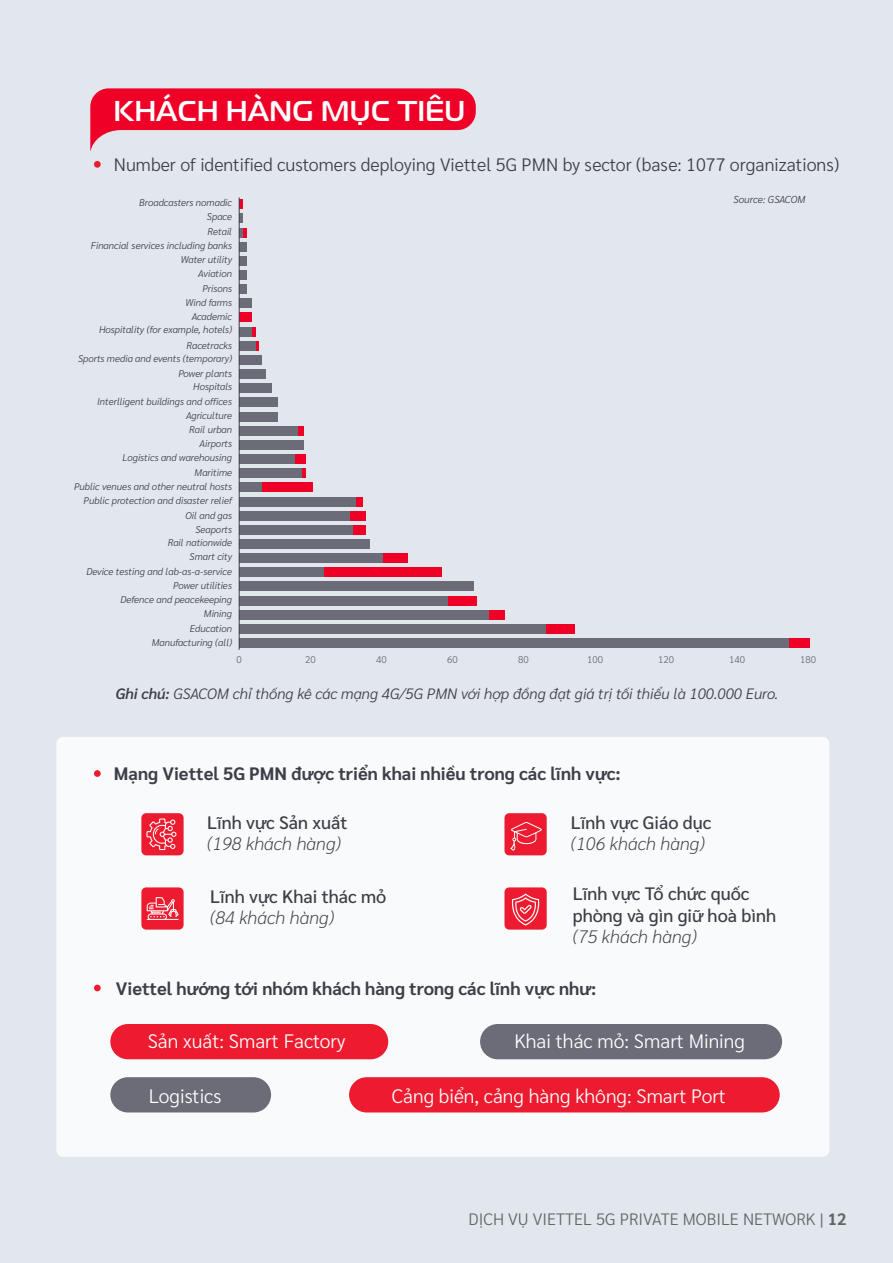
<style>
.page{position:relative;width:893px;height:1263px;background:#fff}
.page>*{position:absolute;margin:0;border:0;box-sizing:border-box;transform-origin:0 0}
.t1{font:28.5px "FS Magistral Medium";letter-spacing:.02em;color:#fff}
.t2{font:300 19.5px "Sarabun";color:#fff}
.t3{font:700 18px "Sarabun";color:#3e3e48}
.t4{font:500 18px/21.6px "Sarabun";color:#3e3e48}
.t5{font:300 18px "Sarabun";color:#3e3e48}
.t6{font:italic 200 18px "Sarabun";color:#3e3e48}
.t7{font:300 16.5px "Sarabun";color:#62666b}
.t8{font:italic 300 15px "Sarabun";color:#3e3e48}
.t9{font:italic 300 10.05px "Sarabun";color:#3e3e48}
.t10{font:italic 300 9.75px/14px "Sarabun";color:#3e3e48;text-align:right}
.t11{font:300 9.75px "Sarabun";color:#6b6c78}
.s1{font-weight:600}
.s2{font-weight:700}
</style>
<div class="page">
<div style="left:1px;top:0;width:892px;height:1263px;background:#e2e7ed"></div>
<div style="left:56px;top:737px;width:773px;height:420px;background:#fff;border-radius:7px"></div>
<div style="left:110px;top:1024px;width:278px;height:35px;background:#ed1b2f;border-radius:18px"></div>
<div style="left:110px;top:1077px;width:161px;height:35px;background:#6b6c78;border-radius:18px"></div>
<div style="left:349px;top:1077px;width:431px;height:35px;background:#ed1b2f;border-radius:18px"></div>
<div style="left:480px;top:1024px;width:302px;height:35px;background:#6b6c78;border-radius:18px"></div>
<svg style="left:90px;top:88px;width:386px;height:63px"></svg>
<div style="left:94px;top:161px;width:7px;height:7px;background:#ed1b2f;border-radius:50%"></div>
<div style="left:94px;top:770px;width:7px;height:7px;background:#ed1b2f;border-radius:50%"></div>
<div style="left:94px;top:985px;width:7px;height:6px;background:#ed1b2f;border-radius:50%"></div>
<div style="left:239px;top:638px;width:571px;height:9px;background:#ef0027"></div>
<div style="left:239px;top:638px;width:550px;height:9px;background:#6b6c78"></div>
<div style="left:268px;top:624px;width:306px;height:9px;background:#ef0027"></div>
<div style="left:239px;top:624px;width:306px;height:9px;background:#6b6c78"></div>
<div style="left:262px;top:610px;width:243px;height:9px;background:#ef0027"></div>
<div style="left:239px;top:610px;width:250px;height:9px;background:#6b6c78"></div>
<div style="left:239px;top:596px;width:238px;height:9px;background:#ef0027"></div>
<div style="left:239px;top:596px;width:209px;height:9px;background:#6b6c78"></div>
<div style="left:239px;top:568px;width:202px;height:9px;background:#ef0027"></div>
<div style="left:239px;top:568px;width:85px;height:9px;background:#6b6c78"></div>
<div style="left:239px;top:554px;width:168px;height:9px;background:#ef0027"></div>
<div style="left:239px;top:554px;width:143px;height:9px;background:#6b6c78"></div>
<div style="left:239px;top:525px;width:127px;height:9px;background:#ef0027"></div>
<div style="left:239px;top:525px;width:114px;height:9px;background:#6b6c78"></div>
<div style="left:239px;top:511px;width:127px;height:9px;background:#ef0027"></div>
<div style="left:239px;top:511px;width:110px;height:9px;background:#6b6c78"></div>
<div style="left:239px;top:497px;width:124px;height:9px;background:#ef0027"></div>
<div style="left:239px;top:497px;width:117px;height:9px;background:#6b6c78"></div>
<div style="left:239px;top:483px;width:74px;height:9px;background:#ef0027"></div>
<div style="left:239px;top:483px;width:23px;height:9px;background:#6b6c78"></div>
<div style="left:239px;top:469px;width:67px;height:9px;background:#ef0027"></div>
<div style="left:239px;top:469px;width:63px;height:9px;background:#6b6c78"></div>
<div style="left:239px;top:455px;width:67px;height:9px;background:#ef0027"></div>
<div style="left:239px;top:455px;width:56px;height:9px;background:#6b6c78"></div>
<svg style="left:297px;top:426px;width:6px;height:9px"></svg>
<div style="left:239px;top:426px;width:58px;height:9px;background:#6b6c78"></div>
<div style="left:239px;top:412px;width:39px;height:9px;background:#6b6c78"></div>
<div style="left:239px;top:398px;width:39px;height:9px;background:#6b6c78"></div>
<div style="left:239px;top:384px;width:32px;height:9px;background:#6b6c78"></div>
<div style="left:239px;top:369px;width:26px;height:9px;background:#6b6c78"></div>
<div style="left:239px;top:355px;width:23px;height:9px;background:#6b6c78"></div>
<svg style="left:255px;top:341px;width:4px;height:9px"></svg>
<div style="left:239px;top:341px;width:16px;height:9px;background:#6b6c78"></div>
<div style="left:242px;top:327px;width:14px;height:9px;background:#ef0027"></div>
<div style="left:239px;top:327px;width:13px;height:9px;background:#6b6c78"></div>
<div style="left:239px;top:313px;width:13px;height:9px;background:#ef0027"></div>
<div style="left:239px;top:299px;width:13px;height:9px;background:#6b6c78"></div>
<div style="left:239px;top:284px;width:7px;height:9px;background:#6b6c78"></div>
<div style="left:239px;top:270px;width:7px;height:9px;background:#6b6c78"></div>
<div style="left:239px;top:256px;width:7px;height:9px;background:#6b6c78"></div>
<div style="left:239px;top:242px;width:7px;height:9px;background:#6b6c78"></div>
<svg style="left:240px;top:200px;width:6px;height:37px"></svg>
<div style="left:239px;top:440px;width:64px;height:9px;background:#6b6c78"></div>
<div style="left:239px;top:539px;width:130px;height:9px;background:#6b6c78"></div>
<div style="left:239px;top:582px;width:235px;height:9px;background:#6b6c78"></div>
<hr style="left:239px;top:197px;width:1px;height:453px;background:#3e3e48">
<div style="left:141px;top:813px;width:43px;height:42px;background:#ed1b2f;border-radius:5px"></div>
<div style="left:141px;top:887px;width:43px;height:43px;background:#ed1b2f;border-radius:5px"></div>
<div style="left:504px;top:813px;width:43px;height:42px;background:#ed1b2f;border-radius:5px"></div>
<div style="left:504px;top:887px;width:43px;height:43px;background:#ed1b2f;border-radius:5px"></div>
<svg style="left:146px;top:818px;width:31px;height:32px"></svg>
<svg style="left:510px;top:822px;width:32px;height:29px"></svg>
<svg style="left:147px;top:897px;width:32px;height:23px"></svg>
<svg style="left:512px;top:894px;width:27px;height:31px"></svg>
<h1 class="t1" style="left:114px;top:89px;width:353px">KHÁCH HÀNG MỤC TIÊU</h1>
<h3 class="t5" style="left:114px;top:154px;width:727px">Number of identified customers deploying Viettel 5G PMN by sector (base: 1077 organizations)</h3>
<p class="t10" style="left:139px;top:196px;width:94px">Broadcasters nomadic</p>
<p class="t9" style="left:733px;top:194px;width:74px">Source: GSACOM</p>
<p class="t10" style="left:207px;top:209px;width:27px;line-height:15.5px;text-align:left">Space<br>Retail</p>
<p class="t10" style="left:91px;top:238px;width:143px">Financial services including banks<br>Water utility<br>Aviation</p>
<p class="t10" style="left:99px;top:282px;width:135px">Prisons<br>Wind farms<br>Academic<br>Hospitality (for example, hotels)</p>
<p class="t10" style="left:78px;top:338px;width:156px">Racetracks<br>Sports media and events (temporary)<br>Power plants<br>Hospitals</p>
<p class="t10" style="left:74px;top:395px;width:160px">Interlligent buildings and offices<br>Agriculture<br>Rail urban<br>Airports<br>Logistics and warehousing<br>Maritime<br>Public venues and other neutral hosts<br>Public protection and disaster relief</p>
<p class="t10" style="left:168px;top:509px;width:66px">Oil and gas<br>Seaports<br>Rail nationwide<br>Smart city</p>
<p class="t10" style="left:86px;top:565px;width:147px">Device testing and lab-as-a-service<br>Power utilities<br>Defence and peacekeeping<br>Mining</p>
<p class="t10" style="left:152px;top:622px;width:82px;line-height:13.5px">Education<br>Manufacturing (all)</p>
<p class="t11" style="left:236px;top:654px;width:7px">0</p>
<p class="t11" style="left:305px;top:654px;width:12px">20</p>
<p class="t11" style="left:376px;top:654px;width:12px">40</p>
<p class="t11" style="left:447px;top:654px;width:12px">60</p>
<p class="t11" style="left:518px;top:654px;width:12px">80</p>
<p class="t11" style="left:587px;top:654px;width:17px">100</p>
<p class="t11" style="left:658px;top:654px;width:17px">120</p>
<p class="t11" style="left:729px;top:654px;width:17px">140</p>
<p class="t11" style="left:800px;top:654px;width:17px">180</p>
<h3 class="t8" style="left:116px;top:685px;width:664px"><span class="s1">Ghi chú:</span> GSACOM chỉ thống kê các mạng 4G/5G PMN với hợp đồng đạt giá trị tối thiểu là 100.000 Euro.</h3>
<h3 class="t3" style="left:114px;top:763px;width:508px">Mạng Viettel 5G PMN được triển khai nhiều trong các lĩnh vực:</h3>
<h3 class="t4" style="left:207px;top:812px;width:142px">Lĩnh vực Sản xuất</h3>
<h3 class="t6" style="left:207px;top:833px;width:135px">(198 khách hàng)</h3>
<h3 class="t4" style="left:210px;top:885px;width:178px">Lĩnh vực Khai thác mỏ</h3>
<h3 class="t6" style="left:210px;top:907px;width:125px">(84 khách hàng)</h3>
<h3 class="t4" style="left:571px;top:812px;width:142px">Lĩnh vực Giáo dục</h3>
<h3 class="t6" style="left:571px;top:833px;width:135px">(106 khách hàng)</h3>
<h3 class="t4" style="left:573px;top:883px;width:205px">Lĩnh vực Tổ chức quốc phòng và gìn giữ hoà bình</h3>
<h3 class="t6" style="left:573px;top:927px;width:125px">(75 khách hàng)</h3>
<h3 class="t3" style="left:116px;top:978px;width:482px">Viettel hướng tới nhóm khách hàng trong các lĩnh vực như:</h3>
<h2 class="t2" style="left:148px;top:1030px;width:199px">Sản xuất: Smart Factory</h2>
<h2 class="t2" style="left:514px;top:1030px;width:232px">Khai thác mỏ: Smart Mining</h2>
<h2 class="t2" style="left:149px;top:1084px;width:74px">Logistics</h2>
<h2 class="t2" style="left:392px;top:1084px;width:335px">Cảng biển, cảng hàng không: Smart Port</h2>
<h3 class="t7" style="left:469px;top:1209px;width:379px">DỊCH VỤ VIETTEL 5G PRIVATE MOBILE NETWORK | <span class="s2">12</span></h3>
</div>
